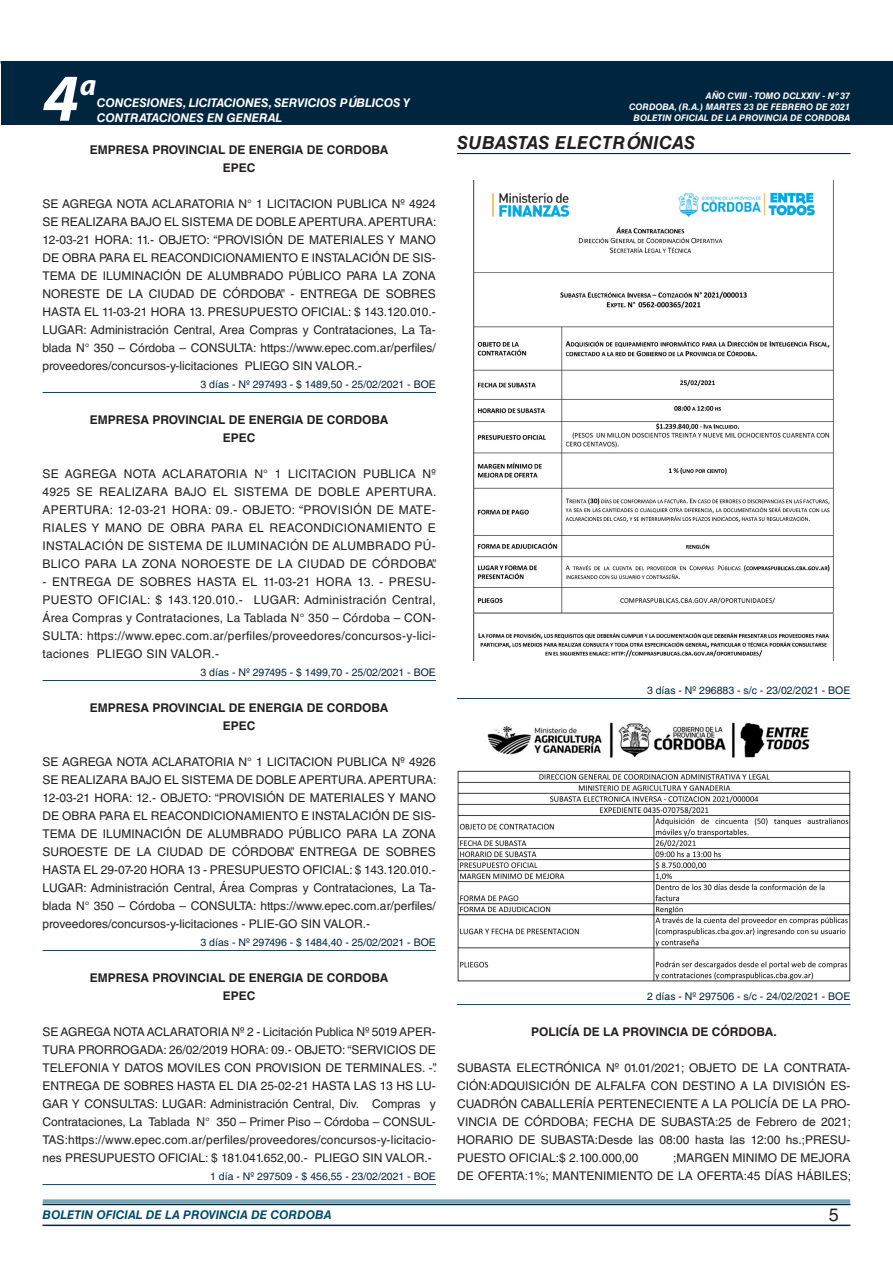
<style>
.page{position:relative;width:893px;height:1263px;background:#fff}
.page>*{position:absolute;margin:0;border:0;box-sizing:border-box;transform-origin:0 0}
.t1{font:italic 700 67.5px "Myriad Pro";color:#fff}
.t2{font:italic 700 30px "Myriad Pro";color:#fff}
.NOMBRE_DE_MINISTERIO{font:italic 700 18px "Helvetica LT Std";letter-spacing:.025em;color:#231f20}
.t3{font:18px "Helvetica LT Std";color:#231f20}
.TEXTO_BASE{font:12px/18px "Helvetica LT Std";color:#231f20;text-align:justify}
.RESUELVE{font:700 12px "Helvetica LT Std";color:#231f20}
.t4{font:italic 700 12px/14.4px "Helvetica LT Std";color:#fff}
.t5{font:italic 700 12px "Helvetica LT Std";color:#004b6c}
.FECHA_DE_VENCIMIENTO{font:10.5px "Helvetica LT Std";color:#00263f}
.t6{font:italic 700 9px/10.8px "Helvetica LT Std";color:#fff;text-align:right}
</style>
<div class="page">
<hr style="left:43px;top:1224px;width:807px;height:2px;background:#00263f">
<div style="left:42px;top:1198px;width:809px;height:8px;background:#fff;opacity:.75"></div>
<div style="left:1px;top:61px;width:892px;height:64px;background:#00263f"></div>
<hr style="left:43px;top:392px;width:393px;height:1px;background:#004b6c">
<hr style="left:43px;top:680px;width:393px;height:1px;background:#004b6c">
<hr style="left:43px;top:950px;width:393px;height:1px;background:#004b6c">
<hr style="left:43px;top:1184px;width:393px;height:1px;background:#004b6c">
<hr style="left:457px;top:153px;width:393px;height:1px;background:#00263f">
<hr style="left:457px;top:698px;width:393px;height:1px;background:#004b6c">
<hr style="left:457px;top:1004px;width:393px;height:1px;background:#004b6c">
<img style="left:474px;top:180px;width:359px;height:480px">
<img style="left:457px;top:722px;width:393px;height:260px">
<h1 class="t1" style="left:43px;top:54px;width:38px">4</h1>
<h2 class="t2" style="left:80px;top:66px;width:18px">a</h2>
<p class="t4" style="left:97px;top:96px;width:315px">CONCESIONES, LICITACIONES, SERVICIOS PÚBLICOS Y<br>CONTRATACIONES EN GENERAL</p>
<p class="RESUELVE" style="left:90px;top:142px;width:300px">EMPRESA PROVINCIAL DE ENERGIA DE CORDOBA</p>
<p class="RESUELVE" style="left:223px;top:160px;width:34px">EPEC</p>
<p class="TEXTO_BASE" style="left:43px;top:195px;width:395px">SE AGREGA NOTA ACLARATORIA N° 1 LICITACION PUBLICA Nº 4924<br>SE REALIZARA BAJO EL SISTEMA DE DOBLE APERTURA. APERTURA:<br>12-03-21 HORA: 11.- OBJETO: “PROVISIÓN DE MATERIALES Y MANO DE OBRA PARA EL REACONDICIONAMIENTO E INSTALACIÓN DE SIS-TEMA DE ILUMINACIÓN DE ALUMBRADO PÚBLICO PARA LA ZONA NORESTE DE LA CIUDAD DE CÓRDOBA” - ENTREGA DE SOBRES HASTA EL 11-03-21 HORA 13. PRESUPUESTO OFICIAL: $ 143.120.010.- LUGAR: Administración Central, Area Compras y Contrataciones, La Ta&shy;blada N° 350 – Córdoba – CONSULTA: https://www.epec.com.ar/perfiles/ proveedores/concursos-y-licitaciones PLIEGO SIN VALOR.-</p>
<p class="FECHA_DE_VENCIMIENTO" style="left:201px;top:378px;width:237px">3 días - Nº 297493 - $ 1489,50 - 25/02/2021 - BOE</p>
<p class="RESUELVE" style="left:90px;top:412px;width:300px">EMPRESA PROVINCIAL DE ENERGIA DE CORDOBA</p>
<p class="RESUELVE" style="left:223px;top:430px;width:34px">EPEC</p>
<p class="TEXTO_BASE" style="left:43px;top:465px;width:396px">SE AGREGA NOTA ACLARATORIA N° 1 LICITACION PUBLICA Nº 4925 SE REALIZARA BAJO EL SISTEMA DE DOBLE APERTURA.<br>APERTURA: 12-03-21 HORA: 09.- OBJETO: “PROVISIÓN DE MATE-RIALES Y MANO DE OBRA PARA EL REACONDICIONAMIENTO E INSTALACIÓN DE SISTEMA DE ILUMINACIÓN DE ALUMBRADO PÚ-BLICO PARA LA ZONA NOROESTE DE LA CIUDAD DE CÓRDOBA”.</p>
<p class="TEXTO_BASE" style="left:43px;top:573px;width:395px">- ENTREGA DE SOBRES HASTA EL 11-03-21 HORA 13. - PRESU-PUESTO OFICIAL: $ 143.120.010.- LUGAR: Administración Central, Área Compras y Contrataciones, La Tablada N° 350 – Córdoba – CON-SULTA: https://www.epec.com.ar/perfiles/proveedores/concursos-y-lici&shy;taciones PLIEGO SIN VALOR.-</p>
<p class="FECHA_DE_VENCIMIENTO" style="left:201px;top:666px;width:237px">3 días - Nº 297495 - $ 1499,70 - 25/02/2021 - BOE</p>
<p class="RESUELVE" style="left:90px;top:700px;width:300px">EMPRESA PROVINCIAL DE ENERGIA DE CORDOBA</p>
<p class="RESUELVE" style="left:223px;top:718px;width:34px">EPEC</p>
<p class="TEXTO_BASE" style="left:43px;top:753px;width:395px">SE AGREGA NOTA ACLARATORIA N° 1 LICITACION PUBLICA Nº 4926<br>SE REALIZARA BAJO EL SISTEMA DE DOBLE APERTURA. APERTURA:<br>12-03-21 HORA: 12.- OBJETO: “PROVISIÓN DE MATERIALES Y MANO DE OBRA PARA EL REACONDICIONAMIENTO E INSTALACIÓN DE SIS-TEMA DE ILUMINACIÓN DE ALUMBRADO PÚBLICO PARA LA ZONA SUROESTE DE LA CIUDAD DE CÓRDOBA”. ENTREGA DE SOBRES HASTA EL 29-07-20 HORA 13 - PRESUPUESTO OFICIAL: $ 143.120.010.- LUGAR: Administración Central, Área Compras y Contrataciones, La Ta&shy;blada N° 350 – Córdoba – CONSULTA: https://www.epec.com.ar/perfiles/ proveedores/concursos-y-licitaciones - PLIE-GO SIN VALOR.-</p>
<p class="FECHA_DE_VENCIMIENTO" style="left:201px;top:936px;width:237px">3 días - Nº 297496 - $ 1484,40 - 25/02/2021 - BOE</p>
<p class="RESUELVE" style="left:90px;top:970px;width:300px">EMPRESA PROVINCIAL DE ENERGIA DE CORDOBA</p>
<p class="RESUELVE" style="left:223px;top:988px;width:34px">EPEC</p>
<p class="TEXTO_BASE" style="left:43px;top:1023px;width:396px">SE AGREGA NOTA ACLARATORIA Nº 2 - Licitación Publica Nº 5019 APER-TURA PRORROGADA: 26/02/2019 HORA: 09.- OBJETO: “SERVICIOS DE TELEFONIA Y DATOS MOVILES CON PROVISION DE TERMINALES. -”.<br>ENTREGA DE SOBRES HASTA EL DIA 25-02-21 HASTA LAS 13 HS LU-GAR Y CONSULTAS: LUGAR: Administración Central, Div. Compras y Contrataciones, La Tablada N° 350 – Primer Piso – Córdoba – CONSUL-TAS:https://www.epec.com.ar/perfiles/proveedores/concursos-y-licitacio&shy;nes PRESUPUESTO OFICIAL: $ 181.041.652,00.- PLIEGO SIN VALOR.-</p>
<p class="FECHA_DE_VENCIMIENTO" style="left:210px;top:1170px;width:227px">1 día - Nº 297509 - $ 456,55 - 23/02/2021 - BOE</p>
<p class="t6" style="left:629px;top:91px;width:223px">AÑO CVIII - TOMO DCLXXIV - Nº 37<br>CORDOBA, (R.A.) MARTES 23 DE FEBRERO DE 2021</p>
<p class="t6" style="left:634px;top:112px;width:218px">BOLETIN OFICIAL DE LA PROVINCIA DE CORDOBA</p>
<p class="NOMBRE_DE_MINISTERIO" style="left:457px;top:131px;width:239px">SUBASTAS ELECTRÓNICAS</p>
<p class="FECHA_DE_VENCIMIENTO" style="left:647px;top:684px;width:205px">3 días - Nº 296883 - s/c - 23/02/2021 - BOE</p>
<p class="FECHA_DE_VENCIMIENTO" style="left:647px;top:990px;width:205px">2 días - Nº 297506 - s/c - 24/02/2021 - BOE</p>
<p class="RESUELVE" style="left:531px;top:1024px;width:247px">POLICÍA DE LA PROVINCIA DE CÓRDOBA.</p>
<p class="TEXTO_BASE" style="left:457px;top:1059px;width:395px">SUBASTA ELECTRÓNICA Nº 01.01/2021; OBJETO DE LA CONTRATA-CIÓN:ADQUISICIÓN DE ALFALFA CON DESTINO A LA DIVISIÓN ES-CUADRÓN CABALLERÍA PERTENECIENTE A LA POLICÍA DE LA PRO-VINCIA DE CÓRDOBA; FECHA DE SUBASTA:25 de Febrero de 2021; HORARIO DE SUBASTA:Desde las 08:00 hasta las 12:00 hs.;PRESU-PUESTO OFICIAL:$ 2.100.000,00</p>
<p class="TEXTO_BASE" style="left:457px;top:1149px;width:395px;text-align:right">;MARGEN MINIMO DE MEJORA<br>DE OFERTA:1%; MANTENIMIENTO DE LA OFERTA:45 DÍAS HÁBILES;</p>
<p class="t5" style="left:43px;top:1208px;width:290px">BOLETIN OFICIAL DE LA PROVINCIA DE CORDOBA</p>
<h3 class="t3" style="left:829px;top:1204px;width:12px">5</h3>
</div>
